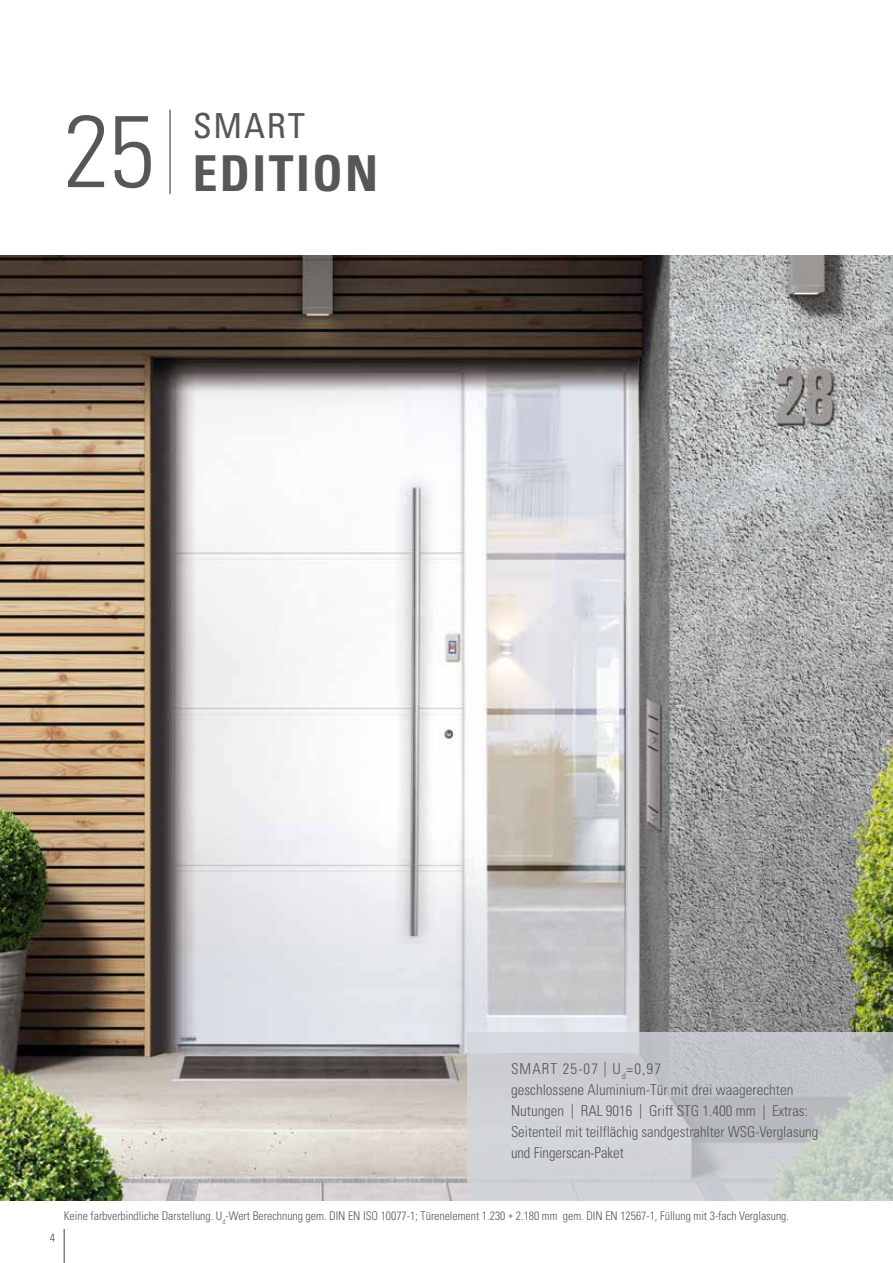
<style>
.page{position:relative;width:893px;height:1263px;background:#fff}
.page>*{position:absolute;margin:0;border:0;box-sizing:border-box;transform-origin:0 0}
.t1{font:300 condensed 101.85px "Univers";color:#575756}
.t2{font:700 condensed 49.5px "Univers";letter-spacing:.05em;color:#575756}
.t3{font:condensed 34.5px "Univers";letter-spacing:.05em;color:#575756}
.t4{font:300 condensed 15px/21px "Univers";color:#575756}
.t5{font:300 condensed 12px "Univers";color:#575756}
</style>
<div class="page">
<hr style="left:169px;top:110px;width:2px;height:84px;background:#3c3c3b">
<img style="left:0;top:255px;width:893px;height:945px">
<svg style="left:468px;top:1032px;width:425px;height:168px;background:#c8ccce"></svg>
<hr style="left:64px;top:1229px;width:1px;height:34px;background:#3c3c3b">
<h1 class="t1" style="left:64px;top:90px;width:92px">25</h1>
<h3 class="t3" style="left:193px;top:104px;width:114px">SMART</h3>
<h2 class="t2" style="left:193px;top:143px;width:187px">EDITION</h2>
<p class="t4" style="left:511px;top:1058px;width:309px">SMART 25-07 | U<sub>d</sub>=0,97<br>geschlossene Aluminium-Tür mit drei waagerechten Nutungen | RAL 9016 | Griff STG 1.400 mm | Extras:<br>Seitenteil mit teilflächig sandgestrahlter WSG-Verglasung und Fingerscan-Paket</p>
<p class="t5" style="left:50px;top:1231px;width:7px">4</p>
<p class="t5" style="left:64px;top:1208px;width:727px">Keine farbverbindliche Darstellung. U<sub>d</sub>-Wert Berechnung gem. DIN EN ISO 10077-1; Türenelement 1.230 * 2.180 mm gem. DIN EN 12567-1, Füllung mit 3-fach Verglasung.</p>
</div>
